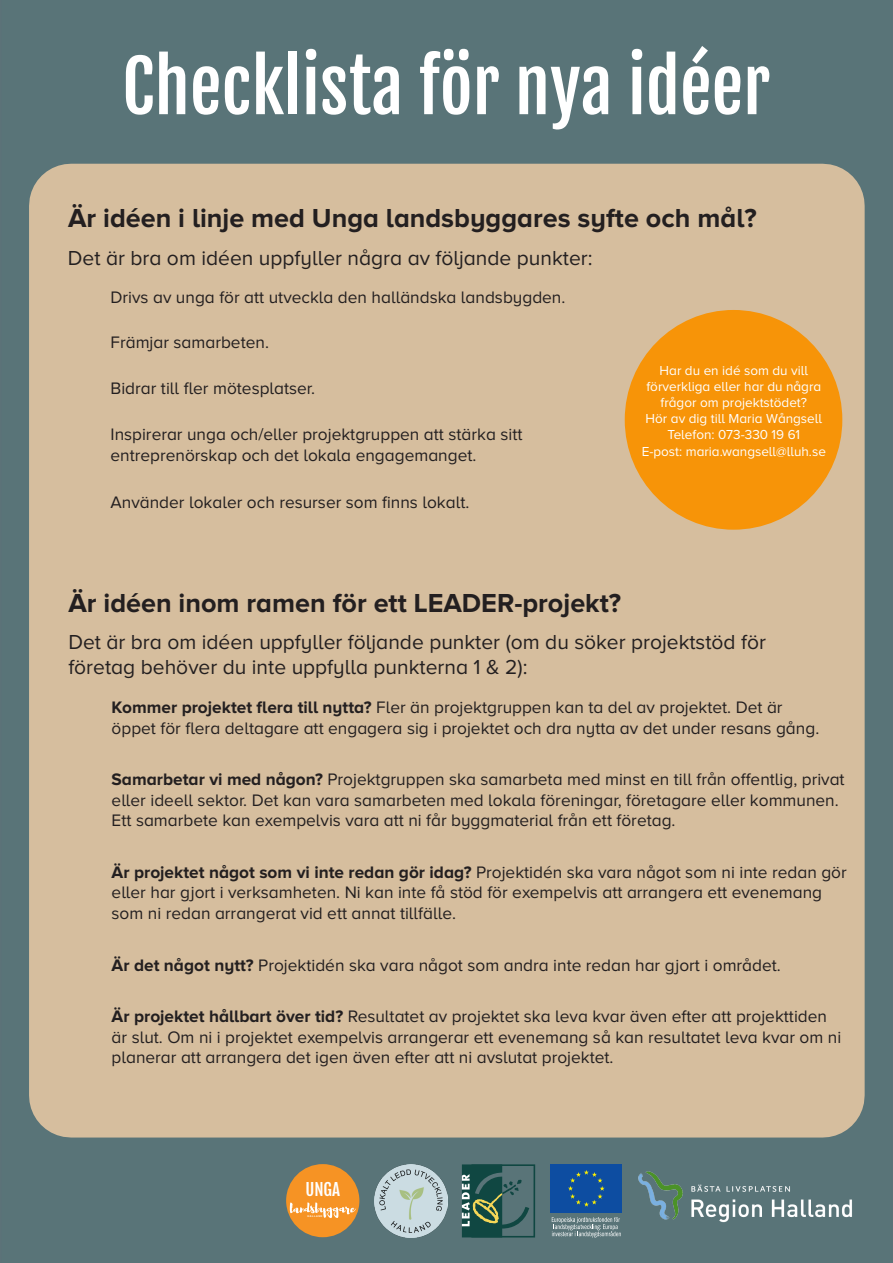
<style>
.page{position:relative;width:893px;height:1263px;background:#597478}
.page>*{position:absolute;margin:0;border:0;box-sizing:border-box;transform-origin:0 0}
.t1{font:70.5px "Fjalla One";color:#fff}
.t2{font:700 27px "Proxima Nova A";color:#231f20}
.t3{font:21px/25.2px "Proxima Nova A";color:#231f20}
.t4{font:17.25px/20.7px "Proxima Nova A";color:#231f20}
.t5{font:16.8px "Fjalla One";color:#fff}
.t6{font:13.5px "Proxima Nova A";color:#fff}
.t7{font:700 2.4px "Helvetica LT";letter-spacing:.21em;color:#fff}
.s1{font-weight:700}
</style>
<div class="page">
<div style="left:71px;top:206px;width:752px;height:889px;background:#d6be9e"></div>
<div style="left:29px;top:164px;width:836px;height:973px;border:84px solid #d6be9e"></div>
<div style="left:286px;top:1164px;width:73px;height:73px;background:#f69324;border-radius:50%"></div>
<svg style="left:290px;top:1202px;width:66px;height:16px"></svg>
<div style="left:625px;top:310px;width:217px;height:220px;background:#f79408;border-radius:50%"></div>
<img style="left:375px;top:1164px;width:73px;height:73px">
<img style="left:637px;top:1167px;width:223px;height:61px">
<div style="left:471px;top:1164px;width:64px;height:73px;border:2px solid #104742"></div>
<svg style="left:462px;top:1164px;width:67px;height:73px;background:#41665e"></svg>
<div style="left:550px;top:1164px;width:72px;height:48px;background:#0d4da1"></div>
<svg style="left:568px;top:1170px;width:37px;height:37px"></svg>
<svg style="left:552px;top:1217px;width:69px;height:20px"></svg>
<p class="t1" style="left:122px;top:43px;width:649px">Checklista för nya idéer</p>
<p class="t2" style="left:68px;top:202px;width:690px">Är idéen i linje med Unga landsbyggares syfte och mål?</p>
<p class="t3" style="left:68px;top:245px;width:526px">Det är bra om idéen uppfyller några av följande punkter:</p>
<p class="t4" style="left:111px;top:286px;width:456px">Drivs av unga för att utveckla den halländska landsbygden.</p>
<p class="t4" style="left:111px;top:332px;width:160px">Främjar samarbeten.</p>
<p class="t4" style="left:111px;top:378px;width:206px">Bidrar till fler mötesplatser.</p>
<p class="t4" style="left:111px;top:424px;width:413px">Inspirerar unga och/eller projektgruppen att stärka sitt</p>
<p class="t4" style="left:111px;top:445px;width:367px">entreprenörskap och det lokala engagemanget.</p>
<p class="t4" style="left:111px;top:491px;width:360px">Använder lokaler och resurser som finns lokalt.</p>
<p class="t6" style="left:660px;top:362px;width:150px">Har du en idé som du vill</p>
<p class="t6" style="left:646px;top:379px;width:176px">förverkliga eller har du några</p>
<p class="t6" style="left:661px;top:395px;width:148px">frågor om projektstödet?</p>
<p class="t6" style="left:646px;top:411px;width:178px">Hör av dig till Maria Wångsell</p>
<p class="t6" style="left:667px;top:427px;width:134px">Telefon: 073-330 19 61</p>
<p class="t6" style="left:642px;top:443px;width:186px">E-post: maria.wangsell@lluh.se</p>
<p class="t2" style="left:68px;top:588px;width:554px">Är idéen inom ramen för ett LEADER-projekt?</p>
<p class="t3" style="left:68px;top:629px;width:699px">Det är bra om idéen uppfyller följande punkter (om du söker projektstöd för företag behöver du inte uppfylla punkterna 1 &amp; 2):</p>
<p class="t4" style="left:112px;top:697px;width:672px"><span class="s1">Kommer projektet flera till nytta?</span> Fler än projektgruppen kan ta del av projektet. Det är</p>
<p class="t4" style="left:112px;top:717px;width:709px">öppet för flera deltagare att engagera sig i projektet och dra nytta av det under resans gång.</p>
<p class="t4" style="left:112px;top:769px;width:735px"><span class="s1">Samarbetar vi med någon?</span> Projektgruppen ska samarbeta med minst en till från offentlig, privat eller ideell sektor. Det kan vara samarbeten med lokala föreningar, företagare eller kommunen.<br>Ett samarbete kan exempelvis vara att ni får byggmaterial från ett företag.</p>
<p class="t4" style="left:112px;top:861px;width:737px"><span class="s1">Är projektet något som vi inte redan gör idag?</span> Projektidén ska vara något som ni inte redan gör eller har gjort i verksamheten. Ni kan inte få stöd för exempelvis att arrangera ett evenemang som ni redan arrangerat vid ett annat tillfälle.</p>
<p class="t4" style="left:112px;top:954px;width:671px"><span class="s1">Är det något nytt?</span> Projektidén ska vara något som andra inte redan har gjort i området.</p>
<p class="t4" style="left:112px;top:1005px;width:731px"><span class="s1">Är projektet hållbart över tid?</span> Resultatet av projektet ska leva kvar även efter att projekttiden är slut. Om ni i projektet exempelvis arrangerar ett evenemang så kan resultatet leva kvar om ni planerar att arrangera det igen även efter att ni avslutat projektet.</p>
<p class="t5" style="left:303px;top:1179px;width:36px">UNGA</p>
<p class="t7" style="left:305px;top:1214px;width:16px">HALLAND</p>
<p class="t5" style="left:305px;top:1179px;width:36px">UNGA</p>
<p class="t7" style="left:307px;top:1214px;width:16px">HALLAND</p>
</div>
